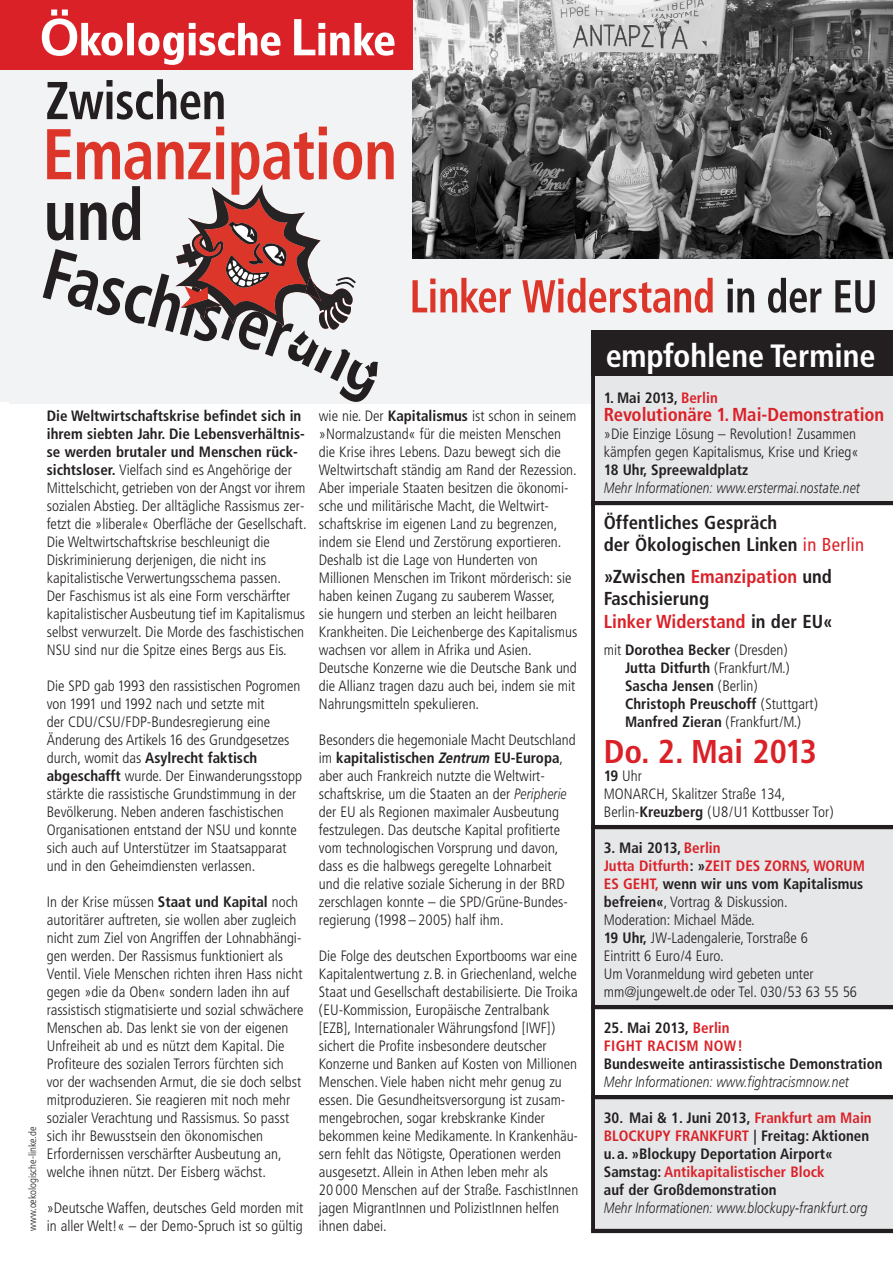
<style>
.page{position:relative;width:893px;height:1263px;background:#fff}
.page>*{position:absolute;margin:0;border:0;box-sizing:border-box;transform-origin:0 0}
.t1{font:700 condensed 33px "Frutiger";color:#da2128}
.t2{font:700 condensed 32.25px "Frutiger";color:#fff}
.t3{font:700 condensed 18.75px/22.5px "Frutiger";color:#231f20}
.t4{font:700 condensed 18.75px "Frutiger";color:#da2128}
.t5{font:300 condensed 15px/18px "Frutiger";color:#231f20}
.t6{font:700 condensed 15px/18px "Frutiger";color:#231f20}
.t7{font:italic 300 15px "Frutiger";letter-spacing:.015em;color:#231f20;scale:.8 1}
.t8{font:700 condensed 15px/18px "Frutiger";color:#da2128}
.t9{font:300 condensed 10.5px "Frutiger";color:#231f20}
.s1{font-weight:700}
.s2{font-weight:700;font-style:italic;font-stretch:normal}
.s3{font-style:italic;font-stretch:normal}
.s4{color:#da2128}
.s5{font-weight:400;color:#da2128}
.s6{font-weight:300}
.s7{font-weight:700;color:#da2128}
.s8{color:#231f20}
</style>
<div class="page">
<div style="left:0;top:63px;width:893px;height:341px;background:#f2f3f4"></div>
<div style="left:0;top:403px;width:9px;height:452px;background:#fff"></div>
<div style="left:591px;top:364px;width:9px;height:867px;background:#231f20"></div>
<div style="left:595px;top:394px;width:298px;height:819px;background:#fff"></div>
<div style="left:591px;top:331px;width:302px;height:45px;background:#231f20"></div>
<div style="left:595px;top:1096px;width:298px;height:134px;background:#e6e7e9"></div>
<div style="left:595px;top:826px;width:298px;height:179px;background:#e6e7e9"></div>
<hr style="left:591px;top:501px;width:302px;height:4px;background:#231f20">
<hr style="left:591px;top:825px;width:302px;height:4px;background:#231f20">
<hr style="left:591px;top:1005px;width:302px;height:4px;background:#231f20">
<hr style="left:591px;top:1095px;width:302px;height:4px;background:#231f20">
<hr style="left:591px;top:1229px;width:302px;height:4px;background:#231f20">
<div style="left:595px;top:376px;width:298px;height:125px;background:#e6e7e9"></div>
<img style="left:412px;top:0;width:481px;height:259px">
<svg style="left:47px;top:79px;width:177px;height:41px"></svg>
<svg style="left:43px;top:127px;width:351px;height:275px"></svg>
<svg style="left:0;top:0;width:412px;height:70px"></svg>
<svg style="left:412px;top:278px;width:99px;height:35px"></svg>
<svg style="left:522px;top:278px;width:191px;height:35px"></svg>
<svg style="left:728px;top:279px;width:26px;height:33px"></svg>
<svg style="left:768px;top:278px;width:53px;height:35px"></svg>
<svg style="left:835px;top:280px;width:40px;height:33px"></svg>
<p class="t9" style="left:28px;top:1231px;width:106px;rotate:-90deg">www.oekologische-linke.de</p>
<p class="t5" style="left:47px;top:408px;width:261px"><span class="s1">Die Weltwirtschaftskrise befindet sich in ihrem siebten Jahr. Die Lebensverhältnis&shy;se werden brutaler und Menschen rück&shy;sichtsloser.</span> Vielfach sind es Angehörige der Mittelschicht, getrieben von der Angst vor ihrem sozialen Abstieg. Der alltägliche Rassismus zer&shy;fetzt die »liberale« Oberfläche der Gesellschaft.<br>Die Weltwirtschaftskrise beschleunigt die Diskriminierung derjenigen, die nicht ins kapitalistische Verwertungsschema passen.<br>Der Faschismus ist als eine Form verschärfter kapitalistischer Ausbeutung tief im Kapitalismus selbst verwurzelt. Die Morde des faschistischen NSU sind nur die Spitze eines Bergs aus Eis.</p>
<p class="t5" style="left:47px;top:678px;width:257px">Die SPD gab 1993 den rassistischen Pogromen von 1991 und 1992 nach und setzte mit<br>der CDU/CSU/FDP-Bundesregierung eine Änderung des Artikels 16 des Grundgesetzes durch, womit das <span class="s1">Asylrecht faktisch abgeschafft</span> wurde. Der Einwanderungsstopp stärkte die rassistische Grundstimmung in der Bevölkerung. Neben anderen faschistischen Organisationen entstand der NSU und konnte sich auch auf Unterstützer im Staatsapparat und in den Geheimdiensten verlassen.</p>
<p class="t5" style="left:47px;top:894px;width:258px">In der Krise müssen <span class="s1">Staat und Kapital</span> noch autoritärer auftreten, sie wollen aber zugleich nicht zum Ziel von Angriffen der Lohnabhängi&shy;gen werden. Der Rassismus funktioniert als Ventil. Viele Menschen richten ihren Hass nicht gegen »die da Oben« sondern laden ihn auf rassistisch stigmatisierte und sozial schwächere Menschen ab. Das lenkt sie von der eigenen Unfreiheit ab und es nützt dem Kapital. Die Profiteure des sozialen Terrors fürchten sich vor der wachsenden Armut, die sie doch selbst mitproduzieren. Sie reagieren mit noch mehr sozialer Verachtung und Rassismus. So passt sich ihr Bewusstsein den ökonomischen Erfordernissen verschärfter Ausbeutung an, welche ihnen nützt. Der Eisberg wächst.</p>
<p class="t5" style="left:47px;top:1200px;width:258px">»Deutsche Waffen, deutsches Geld morden mit</p>
<p class="t5" style="left:47px;top:1218px;width:257px">in aller Welt!« – der Demo-Spruch ist so gültig</p>
<p class="t5" style="left:319px;top:408px;width:260px">wie nie. Der <span class="s1">Kapitalismus</span> ist schon in seinem »Normalzustand« für die meisten Menschen die Krise ihres Lebens. Dazu bewegt sich die Weltwirtschaft ständig am Rand der Rezession.<br>Aber imperiale Staaten besitzen die ökonomi&shy;sche und militärische Macht, die Weltwirt&shy;schaftskrise im eigenen Land zu begrenzen, indem sie Elend und Zerstörung exportieren.<br>Deshalb ist die Lage von Hunderten von Millionen Menschen im Trikont mörderisch: sie haben keinen Zugang zu sauberem Wasser,<br>sie hungern und sterben an leicht heilbaren Krankheiten. Die Leichenberge des Kapitalismus wachsen vor allem in Afrika und Asien.<br>Deutsche Konzerne wie die Deutsche Bank und die Allianz tragen dazu auch bei, indem sie mit Nahrungsmitteln spekulieren.</p>
<p class="t5" style="left:319px;top:732px;width:258px">Besonders die hegemoniale Macht Deutschland im <span class="s1">kapitalistischen</span> <span class="s2">Zentrum</span> <span class="s1">EU-Europa</span>, aber auch Frankreich nutzte die Weltwirt&shy;schaftskrise, um die Staaten an der <span class="s3">Peripherie </span>der EU als Regionen maximaler Ausbeutung festzulegen. Das deutsche Kapital profitierte vom technologischen Vorsprung und davon, dass es die halbwegs geregelte Lohnarbeit und die relative soziale Sicherung in der BRD zerschlagen konnte – die SPD/Grüne-Bundes&shy;regierung (1998 – 2005) half ihm.</p>
<p class="t5" style="left:319px;top:948px;width:261px">Die Folge des deutschen Exportbooms war eine Kapitalentwertung z.B. in Griechenland, welche Staat und Gesellschaft destabilisierte. Die Troika (EU-Kommission, Europäische Zentralbank [EZB], Internationaler Währungsfond [IWF]) sichert die Profite insbesondere deutscher Konzerne und Banken auf Kosten von Millionen Menschen. Viele haben nicht mehr genug zu essen. Die Gesundheitsversorgung ist zusam&shy;mengebrochen, sogar krebskranke Kinder bekommen keine Medikamente. In Krankenhäu&shy;sern fehlt das Nötigste, Operationen werden ausgesetzt. Allein in Athen leben mehr als<br>20 000 Menschen auf der Straße. FaschistInnen jagen MigrantInnen und PolizistInnen helfen ihnen dabei.</p>
<h2 class="t2" style="left:606px;top:342px;width:271px">empfohlene Termine</h2>
<p class="t6" style="left:604px;top:390px;width:115px">1. Mai 2013, <span class="s4">Berlin</span></p>
<p class="t4" style="left:604px;top:407px;width:282px">Revolutionäre 1. Mai-Demonstration</p>
<p class="t5" style="left:604px;top:426px;width:256px">»Die Einzige Lösung – Revolution! Zusammen kämpfen gegen Kapitalismus, Krise und Krieg«</p>
<p class="t6" style="left:604px;top:462px;width:146px">18 Uhr, Spreewaldplatz</p>
<p class="t7" style="left:604px;top:481px;width:322px">Mehr Informationen: www.erstermai.nostate.net</p>
<p class="t3" style="left:604px;top:512px;width:262px">Öffentliches Gespräch<br>der Ökologischen Linken <span class="s5">in Berlin</span></p>
<p class="t3" style="left:604px;top:566px;width:231px">»Zwischen <span class="s4">Emanzipation</span> und<br>Faschisierung<br><span class="s4">Linker Widerstand</span> in der EU«</p>
<p class="t6" style="left:625px;top:641px;width:195px;text-indent:-21px"><span class="s6">mit</span> Dorothea Becker <span class="s6">(Dresden)<br></span>Jutta Ditfurth <span class="s6">(Frankfurt/M.)<br></span>Sascha Jensen <span class="s6">(Berlin)<br></span>Christoph Preuschoff <span class="s6">(Stuttgart)<br></span>Manfred Zieran <span class="s6">(Frankfurt/M.)</span></p>
<h1 class="t1" style="left:604px;top:738px;width:215px">Do. 2. Mai 2013</h1>
<p class="t5" style="left:604px;top:767px;width:231px"><span class="s1">19</span> Uhr<br>MONARCH, Skalitzer Straße 134,<br>Berlin-<span class="s1">Kreuzberg</span> (U8/U1 Kottbusser Tor)</p>
<p class="t5" style="left:604px;top:839px;width:263px"><span class="s1">3. Mai 2013,</span> <span class="s7">Berlin<br>Jutta Ditfurth</span><span class="s1">: »</span><span class="s7">ZEIT DES ZORNS, WORUM<br>ES GEHT,</span> <span class="s1">wenn wir uns vom Kapitalismus befreien«</span>, Vortrag &amp; Diskussion.<br>Moderation: Michael Mäde.<br><span class="s1">19 Uhr,</span> JW-Ladengalerie, Torstraße 6<br>Eintritt 6 Euro/4 Euro.<br>Um Voranmeldung wird gebeten unter mm@jungewelt.de oder Tel. 030/53 63 55 56</p>
<p class="t8" style="left:604px;top:1019px;width:141px"><span class="s8">25. Mai 2013,</span> Berlin<br>FIGHT RACISM NOW!</p>
<p class="t6" style="left:604px;top:1055px;width:280px">Bundesweite antirassistische Demonstration</p>
<p class="t7" style="left:604px;top:1075px;width:308px">Mehr Informationen: www.fightracismnow.net</p>
<p class="t6" style="left:604px;top:1109px;width:269px">30. Mai &amp; 1. Juni 2013, <span class="s4">Frankfurt am Main BLOCKUPY FRANKFURT</span> | Freitag: Aktionen u.a. »Blockupy Deportation Airport« Samstag: <span class="s4">Antikapitalistischer Block<br></span>auf der Großdemonstration</p>
<p class="t7" style="left:604px;top:1201px;width:331px">Mehr Informationen: www.blockupy-frankfurt.org</p>
</div>
